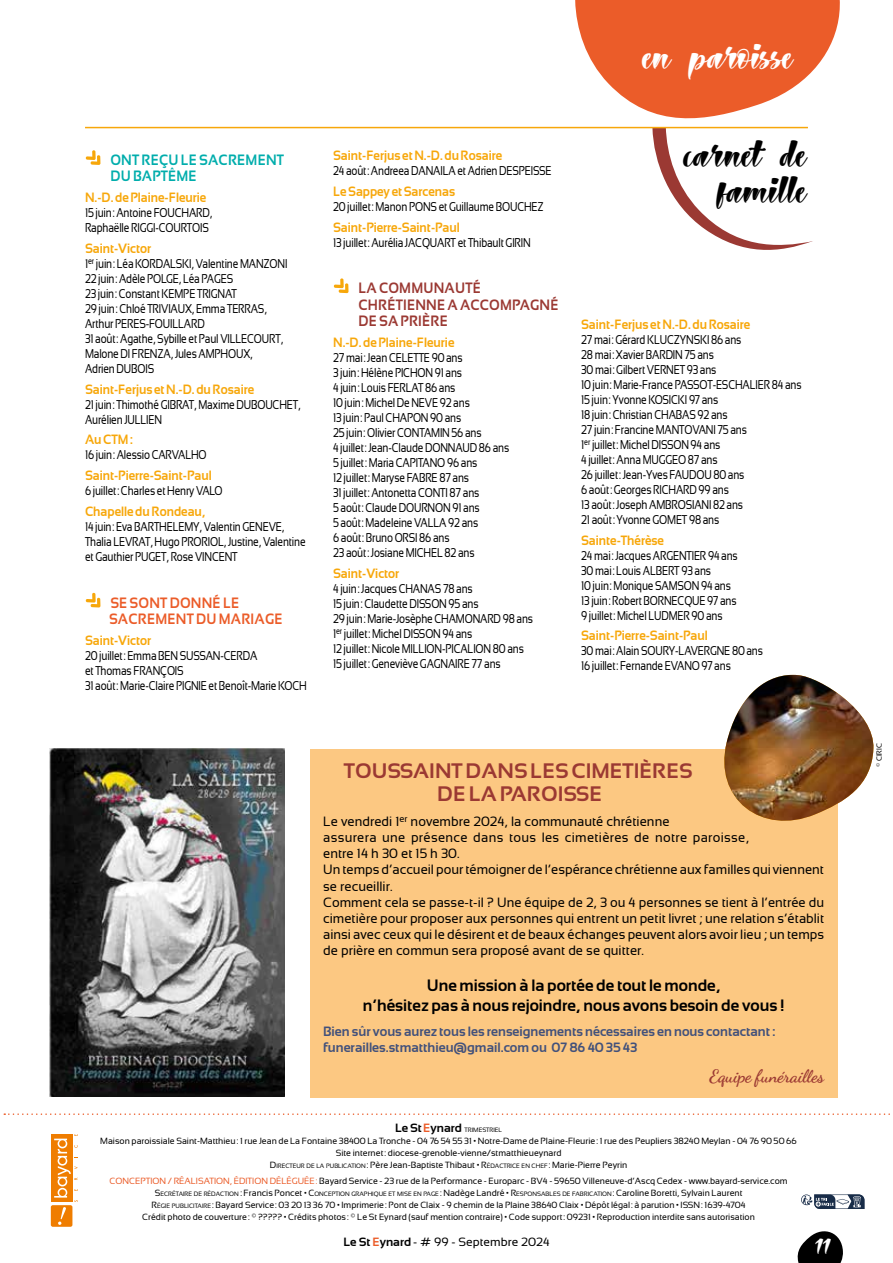
<style>
.page{position:relative;width:893px;height:1263px;background:#fff}
.page>*{position:absolute;margin:0;border:0;box-sizing:border-box;transform-origin:0 0}
.t1{font:39px/36px "Battalfree";color:#000;text-align:right}
.t2{font:39px "Battalfree";color:#fff}
.t3{font:22.5px "Battalfree";color:#fff}
.t4{font:700 21px/23.5px "Sansation";color:#9b3933;text-align:center}
.t5{font:18px "Dancing Script";color:#9b3933}
.t6{font:700 16.5px/19.8px "Sansation";color:#000;text-align:center}
.t7{font:700 15px/16.5px "Sansation";letter-spacing:.015em;color:#9b3933;scale:.9 1}
.t8{font:700 15px/16.5px "Sansation";letter-spacing:.015em;color:#eb5c29;scale:.9 1}
.t9{font:700 15px/16.5px "Sansation";letter-spacing:.015em;color:#00adac;scale:.9 1}
.t10{font:13.5px/16.2px "Sansation";color:#000}
.t11{font:700 13.5px "Sansation";color:#f7a70a;scale:.9 1}
.t12{font:700 13.5px/16.2px "Sansation";color:#42517b}
.t13{font:12.75px/15px "Sansation";letter-spacing:-.015em;color:#000;scale:.8 1}
.t14{font:12px "Sansation";color:#000}
.t15{font:9px/12px "Sansation";color:#000;text-align:center}
.t16{font:7.5px "Sansation";letter-spacing:-.015em;color:#000}
.t17{font:6.3px "Sansation";color:#000}
.s1{font-weight:700;font-size:12px}
.s2{font-weight:700;font-size:12px;color:#eb5c29}
.s3{font-style:inherit}
.s4{font-size:6.3px}
.s5{color:#eb5c29}
.s6{font-size:9px}
.s7{font-weight:700}
.s8{font-weight:700;color:#eb5c29}
</style>
<div class="page">
<svg style="left:797px;top:1231px;width:46px;height:32px"></svg>
<svg style="left:85px;top:150px;width:15px;height:15px"></svg>
<svg style="left:85px;top:592px;width:15px;height:15px"></svg>
<svg style="left:333px;top:278px;width:16px;height:15px"></svg>
<svg style="left:554px;top:0;width:286px;height:250px"></svg>
<hr style="left:85px;top:127px;width:723px;height:1px;background:#f7a70a">
<svg style="left:4px;top:1113px;width:886px;height:2px"></svg>
<div style="left:310px;top:749px;width:528px;height:349px;background:#fcc882"></div>
<img style="left:50px;top:748px;width:235px;height:348px">
<svg style="left:801px;top:1194px;width:64px;height:15px"></svg>
<div style="left:51px;top:1134px;width:21px;height:68px;background:#ef7d00"></div>
<div style="left:51px;top:1205px;width:21px;height:22px;background:#ef7d00;border-radius:2px"></div>
<svg style="left:54px;top:1134px;width:24px;height:91px"></svg>
<img style="left:724px;top:675px;width:150px;height:146px">
<p class="t9" style="left:110px;top:152px;width:194px">ONT REÇU LE SACREMENT<br>DU BAPTÊME</p>
<p class="t11" style="left:85px;top:190px;width:136px">N.-D. de Plaine-Fleurie</p>
<p class="t13" style="left:85px;top:205px;width:161px">15 juin: Antoine FOUCHARD,<br>Raphaëlle RIGGI-COURTOIS</p>
<p class="t11" style="left:85px;top:241px;width:75px">Saint-Victor</p>
<p class="t13" style="left:85px;top:256px;width:255px">1<sup>er</sup> juin: Léa KORDALSKI, Valentine MANZONI<br>22 juin: Adèle POLGE, Léa PAGES<br>23 juin: Constant KEMPE TRIGNAT<br>29 juin: Chloé TRIVIAUX, Emma TERRAS,<br>Arthur PERES-FOUILLARD<br>31 août: Agathe, Sybille et Paul VILLECOURT,<br>Malone DI FRENZA, Jules AMPHOUX,<br>Adrien DUBOIS</p>
<p class="t11" style="left:85px;top:381px;width:190px">Saint-Ferjus et N.-D. du Rosaire</p>
<p class="t13" style="left:85px;top:397px;width:271px">21 juin: Thimothé GIBRAT, Maxime DUBOUCHET,<br>Aurélien JULLIEN</p>
<p class="t11" style="left:85px;top:432px;width:55px">Au CTM:</p>
<p class="t13" style="left:85px;top:448px;width:154px">16 juin: Alessio CARVALHO</p>
<p class="t11" style="left:85px;top:468px;width:142px">Saint-Pierre-Saint-Paul</p>
<p class="t13" style="left:85px;top:483px;width:174px">6 juillet: Charles et Henry VALO</p>
<p class="t11" style="left:85px;top:504px;width:135px">Chapelle du Rondeau,</p>
<p class="t13" style="left:85px;top:519px;width:277px">14 juin: Eva BARTHELEMY, Valentin GENEVE,<br>Thalia LEVRAT, Hugo PRORIOL, Justine, Valentine et Gauthier PUGET, Rose VINCENT</p>
<p class="t8" style="left:109px;top:594px;width:194px">SE SONT DONNÉ LE<br>SACREMENT DU MARIAGE</p>
<p class="t11" style="left:85px;top:633px;width:75px">Saint-Victor</p>
<p class="t13" style="left:85px;top:648px;width:279px">20 juillet: Emma BEN SUSSAN-CERDA<br>et Thomas FRANÇOIS<br>31 août: Marie-Claire PIGNIE et Benoît-Marie KOCH</p>
<h1 class="t2" style="left:644px;top:26px;width:151px">en paroisse</h1>
<p class="t11" style="left:333px;top:148px;width:190px">Saint-Ferjus et N.-D. du Rosaire</p>
<p class="t13" style="left:333px;top:163px;width:275px">24 août: Andreea DANAILA et Adrien DESPEISSE</p>
<p class="t11" style="left:333px;top:184px;width:137px">Le Sappey et Sarcenas</p>
<p class="t13" style="left:333px;top:199px;width:265px">20 juillet: Manon PONS et Guillaume BOUCHEZ</p>
<p class="t11" style="left:333px;top:219px;width:142px">Saint-Pierre-Saint-Paul</p>
<p class="t13" style="left:333px;top:235px;width:249px">13 juillet: Aurélia JACQUART et Thibault GIRIN</p>
<p class="t7" style="left:358px;top:280px;width:224px">LA COMMUNAUTÉ<br>CHRÉTIENNE A ACCOMPAGNÉ<br>DE SA PRIÈRE</p>
<p class="t11" style="left:333px;top:335px;width:136px">N.-D. de Plaine-Fleurie</p>
<p class="t13" style="left:333px;top:350px;width:222px">27 mai: Jean CELETTE 90 ans<br>3 juin: Hélène PICHON 91 ans<br>4 juin: Louis FERLAT 86 ans<br>10 juin: Michel De NEVE 92 ans<br>13 juin: Paul CHAPON 90 ans<br>25 juin: Olivier CONTAMIN 56 ans<br>4 juillet: Jean-Claude DONNAUD 86 ans<br>5 juillet: Maria CAPITANO 96 ans<br>12 juillet: Maryse FABRE 87 ans<br>31 juillet: Antonetta CONTI 87 ans<br>5 août: Claude DOURNON 91 ans<br>5 août: Madeleine VALLA 92 ans<br>6 août: Bruno ORSI 86 ans<br>23 août: Josiane MICHEL 82 ans</p>
<p class="t11" style="left:333px;top:565px;width:75px">Saint-Victor</p>
<p class="t13" style="left:333px;top:581px;width:251px">4 juin: Jacques CHANAS 78 ans<br>15 juin: Claudette DISSON 95 ans<br>29 juin: Marie-Josèphe CHAMONARD 98 ans 1<sup>er</sup> juillet: Michel DISSON 94 ans<br>12 juillet: Nicole MILLION-PICALION 80 ans 15 juillet: Geneviève GAGNAIRE 77 ans</p>
<h1 class="t1" style="left:685px;top:134px;width:124px">carnet de famille</h1>
<p class="t11" style="left:581px;top:317px;width:190px">Saint-Ferjus et N.-D. du Rosaire</p>
<p class="t13" style="left:581px;top:332px;width:277px">27 mai: Gérard KLUCZYNSKI 86 ans<br>28 mai: Xavier BARDIN 75 ans<br>30 mai: Gilbert VERNET 93 ans<br>10 juin: Marie-France PASSOT-ESCHALIER 84 ans<br>15 juin: Yvonne KOSICKI 97 ans<br>18 juin: Christian CHABAS 92 ans<br>27 juin: Francine MANTOVANI 75 ans<br>1<sup>er</sup> juillet: Michel DISSON 94 ans<br>4 juillet: Anna MUGGEO 87 ans<br>26 juillet: Jean-Yves FAUDOU 80 ans<br>6 août: Georges RICHARD 99 ans<br>13 août: Joseph AMBROSIANI 82 ans<br>21 août: Yvonne GOMET 98 ans</p>
<p class="t11" style="left:581px;top:532px;width:94px">Sainte-Thérèse</p>
<p class="t13" style="left:581px;top:548px;width:197px">24 mai: Jacques ARGENTIER 94 ans<br>30 mai: Louis ALBERT 93 ans<br>10 juin: Monique SAMSON 94 ans<br>13 juin: Robert BORNECQUE 97 ans<br>9 juillet: Michel LUDMER 90 ans</p>
<p class="t11" style="left:581px;top:628px;width:142px">Saint-Pierre-Saint-Paul</p>
<p class="t13" style="left:581px;top:643px;width:229px">30 mai: Alain SOURY-LAVERGNE 80 ans<br>16 juillet: Fernande EVANO 97 ans</p>
<h3 class="t4" style="left:344px;top:758px;width:350px">TOUSSAINT DANS LES CIMETIÈRES<br>DE LA PAROISSE</h3>
<p class="t10" style="left:323px;top:813px;width:503px">Le vendredi 1<sup>er</sup> novembre 2024, la communauté chrétienne<br>assurera une présence dans tous les cimetières de notre paroisse,<br>entre 14 h 30 et 15 h 30.<br>Un temps d’accueil pour témoigner de l’espérance chrétienne aux familles qui viennent se recueillir.<br>Comment cela se passe-t-il ? Une équipe de 2, 3 ou 4 personnes se tient à l’entrée du cimetière pour proposer aux personnes qui entrent un petit livret ; une relation s’établit ainsi avec ceux qui le désirent et de beaux échanges peuvent alors avoir lieu ; un temps de prière en commun sera proposé avant de se quitter.</p>
<p class="t6" style="left:363px;top:976px;width:423px">Une mission à la portée de tout le monde,<br>n’hésitez pas à nous rejoindre, nous avons besoin de vous !</p>
<p class="t12" style="left:323px;top:1023px;width:454px">Bien sûr vous aurez tous les renseignements nécessaires en nous contactant : funerailles.stmatthieu@gmail.com ou 07 86 40 35 43</p>
<h3 class="t5" style="left:709px;top:1062px;width:116px">Equipe funérailles</h3>
<p class="t17" style="left:395px;top:1126px;width:109px"><span class="s1">Le St</span> <span class="s2">E</span><span class="s1">ynard</span> TRIMESTRIEL</p>
<p class="t15" style="left:100px;top:1135px;width:698px">Maison paroissiale Saint-Matthieu: 1 rue Jean de La Fontaine 38400 La Tronche - 04 76 54 55 31 • Notre-Dame de Plaine-Fleurie: 1 rue des Peupliers 38240 Meylan - 04 76 90 50 66<br>Site internet: diocese-grenoble-vienne/stmatthieueynard<br><span class="s3">D</span><span class="s4">IRECTEUR DE LA PUBLICATION</span> <span class="s3">:</span> Père Jean-Baptiste Thibaut <span class="s3">• R</span><span class="s4">ÉDACTRICE EN CHEF</span> <span class="s3">:</span> Marie-Pierre Peyrin</p>
<p class="t15" style="left:110px;top:1175px;width:679px"><span class="s5">CONCEPTION / RÉALISATION, ÉDITION DÉLÉGUÉE:</span> Bayard Service - 23 rue de la Performance - Europarc - BV4 - 59650 Villeneuve-d’Ascq Cedex - www.bayard-service.com</p>
<p class="t17" style="left:155px;top:1190px;width:589px"><span class="s6">S</span>ECRÉTAIRE DE RÉDACTION <span class="s6">: Francis Poncet •</span> <span class="s6">C</span>ONCEPTION GRAPHIQUE ET MISE EN PAGE <span class="s6">:</span> <span class="s6">Nadège Landré •</span> <span class="s6">R</span>ESPONSABLES DE FABRICATION <span class="s6">:</span> <span class="s6">Caroline Boretti, Sylvain Laurent</span></p>
<p class="t15" style="left:142px;top:1199px;width:614px"><span class="s3">R</span><span class="s4">ÉGIE PUBLICITAIRE</span> <span class="s3">:</span> Bayard Service: 03 20 13 36 70 <span class="s3">•</span> Imprimerie: Pont de Claix - 9 chemin de la Plaine 38640 Claix • Dépôt légal : à parution • ISSN: 1639-4704<br>Crédit photo de couverture: © ????? • Crédits photos: © Le St Eynard (sauf mention contraire) • Code support: 09231 • Reproduction interdite sans autorisation</p>
<p class="t14" style="left:343px;top:1235px;width:208px"><span class="s7">Le St</span> <span class="s8">E</span><span class="s7">ynard</span> - # 99 - Septembre 2024</p>
<h2 class="t3" style="left:815px;top:1228px;width:17px">11</h2>
<p class="t16" style="left:875px;top:767px;width:25px;rotate:-90deg">© CIRIC</p>
</div>
